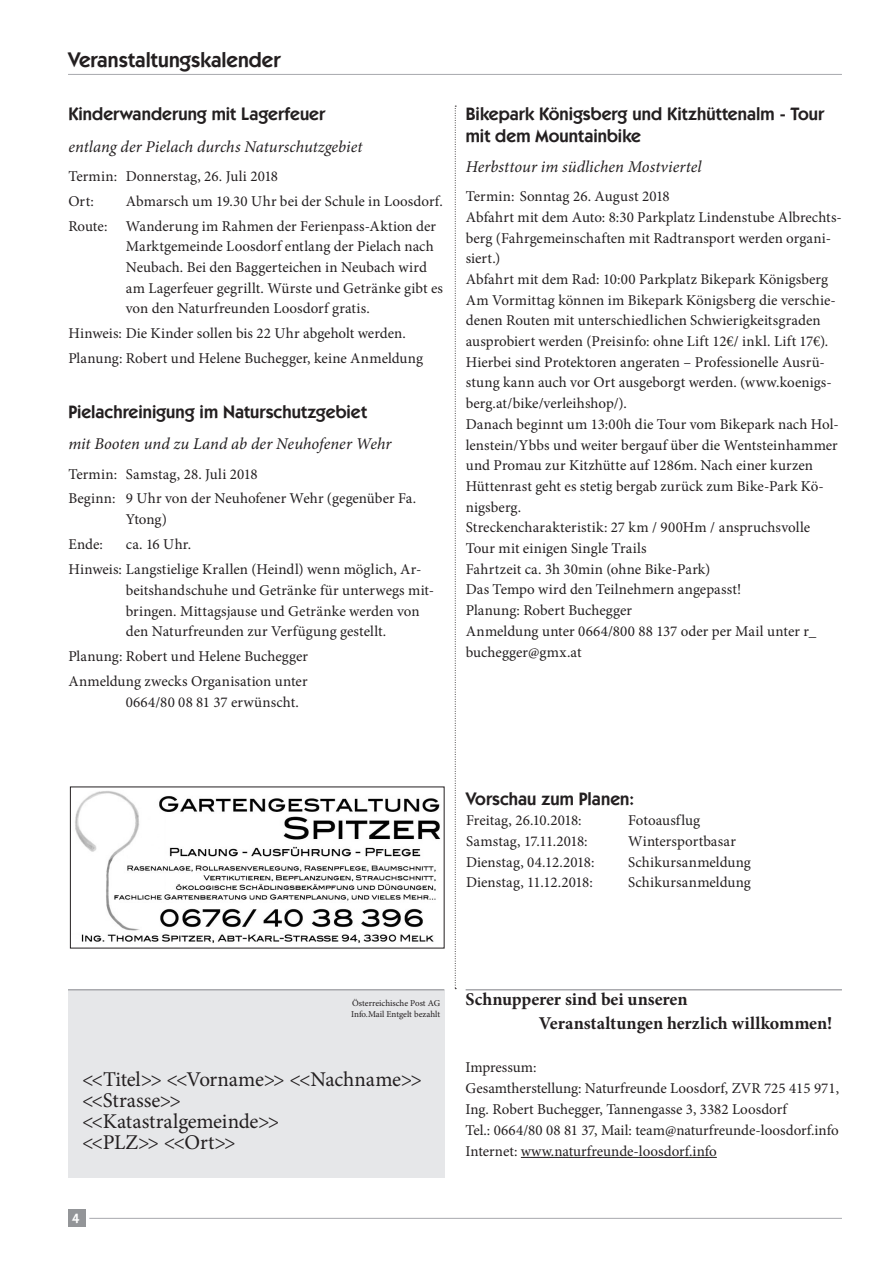
<style>
.page{position:relative;width:893px;height:1263px;background:#fff}
.page>*{position:absolute;margin:0;border:0;box-sizing:border-box;transform-origin:0 0}
.Grundtext{font:21px "Minion Pro";letter-spacing:-.01em;color:#231f20}
.S_1_Titel{font:600 21px "Kabel IT Cby BT";letter-spacing:.005em;color:#231f20}
.Ort_Zeit_Kosten_Leit{font:600 18px/21.8px "Kabel IT Cby BT";letter-spacing:.005em;color:#231f20}
.S_4_Titel{font:600 18px "Kabel IT Cby BT";letter-spacing:.005em;color:#231f20}
._20_30_40_50_60_70_J{font:700 18px "Minion Pro";letter-spacing:-.005em;color:#231f20}
.S_4_Untertitel{font:italic 16.5px "Minion Pro";color:#231f20}
.Ort_Zeit_Kosten_Leit-2{font:italic 16.5px "Minion Pro";color:#231f20}
.Ort_Zeit_Kosten_Leit-3{font:15px/20.7px "Minion Pro";color:#231f20}
.t1{font:600 13.5px "Kabel IT Cby BT";color:#fff}
.t2{font:9px/10.8px "Minion Pro";letter-spacing:-.005em;color:#231f20}
</style>
<div class="page">
<div style="left:68px;top:991px;width:376px;height:187px;background:#e6e7e9"></div>
<hr style="left:68px;top:74px;width:774px;height:1px;background:#a8a9ad">
<hr style="left:466px;top:989px;width:376px;height:1px;background:#a8a9ad">
<hr style="left:68px;top:989px;width:376px;height:1px;background:#a8a9ad">
<hr style="left:521px;top:1157px;width:196px;height:1px;background:#231f20">
<hr style="left:89px;top:1218px;width:753px;height:1px;background:#a8a9ad">
<div style="left:68px;top:1210px;width:17px;height:17px;background:#939598"></div>
<svg style="left:455px;top:106px;width:1px;height:883px"></svg>
<img style="left:75px;top:791px;width:366px;height:152px">
<p class="S_1_Titel" style="left:68px;top:47px;width:214px">Veranstaltungskalender</p>
<p class="S_4_Titel" style="left:68px;top:103px;width:258px">Kinderwanderung mit Lagerfeuer</p>
<p class="S_4_Untertitel" style="left:68px;top:135px;width:296px">entlang der Pielach durchs Naturschutzgebiet</p>
<p class="Ort_Zeit_Kosten_Leit-3" style="left:68px;top:166px;width:211px">Termin: Donnerstag, 26. Juli 2018</p>
<p class="Ort_Zeit_Kosten_Leit-3" style="left:68px;top:191px;width:27px">Ort:</p>
<p class="Ort_Zeit_Kosten_Leit-3" style="left:126px;top:191px;width:319px">Abmarsch um 19.30 Uhr bei der Schule in Loosdorf.</p>
<p class="Ort_Zeit_Kosten_Leit-3" style="left:126px;top:216px;width:319px;text-indent:-57px">Route: Wanderung im Rahmen der Ferienpass-Aktion der Marktgemeinde Loosdorf entlang der Pielach nach Neubach. Bei den Baggerteichen in Neubach wird am Lagerfeuer gegrillt. Würste und Getränke gibt es von den Naturfreunden Loosdorf gratis.</p>
<p class="Ort_Zeit_Kosten_Leit-3" style="left:68px;top:323px;width:339px">Hinweis: Die Kinder sollen bis 22 Uhr abgeholt werden.</p>
<p class="Ort_Zeit_Kosten_Leit-3" style="left:68px;top:348px;width:356px">Planung: Robert und Helene Buchegger, keine Anmeldung</p>
<p class="S_4_Titel" style="left:68px;top:400px;width:300px">Pielachreinigung im Naturschutzgebiet</p>
<p class="S_4_Untertitel" style="left:68px;top:433px;width:325px">mit Booten und zu Land ab der Neuhofener Wehr</p>
<p class="Ort_Zeit_Kosten_Leit-3" style="left:68px;top:463px;width:191px">Termin: Samstag, 28. Juli 2018</p>
<p class="Ort_Zeit_Kosten_Leit-3" style="left:126px;top:488px;width:292px;text-indent:-57px">Beginn: 9 Uhr von der Neuhofener Wehr (gegenüber Fa.<br>Ytong)</p>
<p class="Ort_Zeit_Kosten_Leit-3" style="left:68px;top:534px;width:36px">Ende:</p>
<p class="Ort_Zeit_Kosten_Leit-3" style="left:126px;top:534px;width:67px">ca. 16 Uhr.</p>
<p class="Ort_Zeit_Kosten_Leit-3" style="left:126px;top:559px;width:310px;text-indent:-57px">Hinweis: Langstielige Krallen (Heindl) wenn möglich, Ar&shy;beitshandschuhe und Getränke für unterwegs mit&shy;bringen. Mittagsjause und Getränke werden von den Naturfreunden zur Verfügung gestellt.</p>
<p class="Ort_Zeit_Kosten_Leit-3" style="left:68px;top:646px;width:241px">Planung: Robert und Helene Buchegger</p>
<p class="Ort_Zeit_Kosten_Leit-3" style="left:126px;top:671px;width:183px;text-indent:-57px">Anmeldung zwecks Organisation unter<br>0664/80 08 81 37 erwünscht.</p>
<p class="Ort_Zeit_Kosten_Leit" style="left:466px;top:103px;width:360px">Bikepark Königsberg und Kitzhüttenalm - Tour mit dem Mountainbike</p>
<p class="Ort_Zeit_Kosten_Leit-2" style="left:466px;top:155px;width:237px">Herbsttour im südlichen Mostviertel</p>
<p class="Ort_Zeit_Kosten_Leit-3" style="left:466px;top:186px;width:205px">Termin: Sonntag 26. August 2018</p>
<p class="Ort_Zeit_Kosten_Leit-3" style="left:466px;top:207px;width:378px">Abfahrt mit dem Auto: 8:30 Parkplatz Lindenstube Albrechts&shy;berg (Fahrgemeinschaften mit Radtransport werden organi&shy;siert.)</p>
<p class="Ort_Zeit_Kosten_Leit-3" style="left:466px;top:269px;width:364px">Abfahrt mit dem Rad: 10:00 Parkplatz Bikepark Königsberg</p>
<p class="Ort_Zeit_Kosten_Leit-3" style="left:466px;top:290px;width:372px">Am Vormittag können im Bikepark Königsberg die verschie&shy;denen Routen mit unterschiedlichen Schwierigkeitsgraden ausprobiert werden (Preisinfo: ohne Lift 12€/ inkl. Lift 17€).<br>Hierbei sind Protektoren angeraten – Professionelle Ausrü&shy;stung kann auch vor Ort ausgeborgt werden. (www.koenigs&shy;berg.at/bike/verleihshop/).</p>
<p class="Ort_Zeit_Kosten_Leit-3" style="left:466px;top:414px;width:374px">Danach beginnt um 13:00h die Tour vom Bikepark nach Hol&shy;lenstein/Ybbs und weiter bergauf über die Wentsteinhammer und Promau zur Kitzhütte auf 1286m. Nach einer kurzen Hüttenrast geht es stetig bergab zurück zum Bike-Park Kö&shy;nigsberg.</p>
<p class="Ort_Zeit_Kosten_Leit-3" style="left:466px;top:517px;width:346px">Streckencharakteristik: 27 km / 900Hm / anspruchsvolle<br>Tour mit einigen Single Trails</p>
<p class="Ort_Zeit_Kosten_Leit-3" style="left:466px;top:559px;width:246px">Fahrtzeit ca. 3h 30min (ohne Bike-Park)</p>
<p class="Ort_Zeit_Kosten_Leit-3" style="left:466px;top:579px;width:277px">Das Tempo wird den Teilnehmern angepasst!</p>
<p class="Ort_Zeit_Kosten_Leit-3" style="left:466px;top:600px;width:168px">Planung: Robert Buchegger</p>
<p class="Ort_Zeit_Kosten_Leit-3" style="left:466px;top:621px;width:352px">Anmeldung unter 0664/800 88 137 oder per Mail unter r_ buchegger@gmx.at</p>
<p class="Ort_Zeit_Kosten_Leit" style="left:466px;top:787px;width:170px">Vorschau zum Planen:</p>
<p class="Ort_Zeit_Kosten_Leit-3" style="left:466px;top:810px;width:117px">Freitag, 26.10.2018:</p>
<p class="Ort_Zeit_Kosten_Leit-3" style="left:628px;top:810px;width:74px">Fotoausflug</p>
<p class="Ort_Zeit_Kosten_Leit-3" style="left:466px;top:831px;width:123px">Samstag, 17.11.2018:</p>
<p class="Ort_Zeit_Kosten_Leit-3" style="left:628px;top:831px;width:109px">Wintersportbasar</p>
<p class="Ort_Zeit_Kosten_Leit-3" style="left:466px;top:852px;width:130px">Dienstag, 04.12.2018:</p>
<p class="Ort_Zeit_Kosten_Leit-3" style="left:628px;top:852px;width:124px">Schikursanmeldung</p>
<p class="Ort_Zeit_Kosten_Leit-3" style="left:466px;top:872px;width:128px">Dienstag, 11.12.2018:</p>
<p class="Ort_Zeit_Kosten_Leit-3" style="left:628px;top:872px;width:124px">Schikursanmeldung</p>
<p class="t2" style="left:351px;top:998px;width:90px">Österreichische Post AG<br>Info.Mail Entgelt bezahlt</p>
<p class="Grundtext" style="left:82px;top:1065px;width:341px">&lt;&lt;Titel&gt;&gt; &lt;&lt;Vorname&gt;&gt; &lt;&lt;Nachname&gt;&gt;</p>
<p class="Grundtext" style="left:82px;top:1086px;width:101px">&lt;&lt;Strasse&gt;&gt;</p>
<p class="Grundtext" style="left:82px;top:1107px;width:199px">&lt;&lt;Katastralgemeinde&gt;&gt;</p>
<p class="Grundtext" style="left:82px;top:1128px;width:155px">&lt;&lt;PLZ&gt;&gt; &lt;&lt;Ort&gt;&gt;</p>
<p class="t1" style="left:72px;top:1210px;width:9px">4</p>
<p class="_20_30_40_50_60_70_J" style="left:466px;top:986px;width:223px">Schnupperer sind bei unseren</p>
<p class="_20_30_40_50_60_70_J" style="left:539px;top:1010px;width:295px">Veranstaltungen herzlich willkommen!</p>
<p class="Ort_Zeit_Kosten_Leit-3" style="left:466px;top:1057px;width:72px">Impressum:</p>
<p class="Ort_Zeit_Kosten_Leit-3" style="left:466px;top:1078px;width:375px">Gesamtherstellung: Naturfreunde Loosdorf, ZVR 725 415 971, Ing. Robert Buchegger, Tannengasse 3, 3382 Loosdorf<br>Tel.: 0664/80 08 81 37, Mail: team@naturfreunde-loosdorf.info Internet: www.naturfreunde-loosdorf.info</p>
</div>
